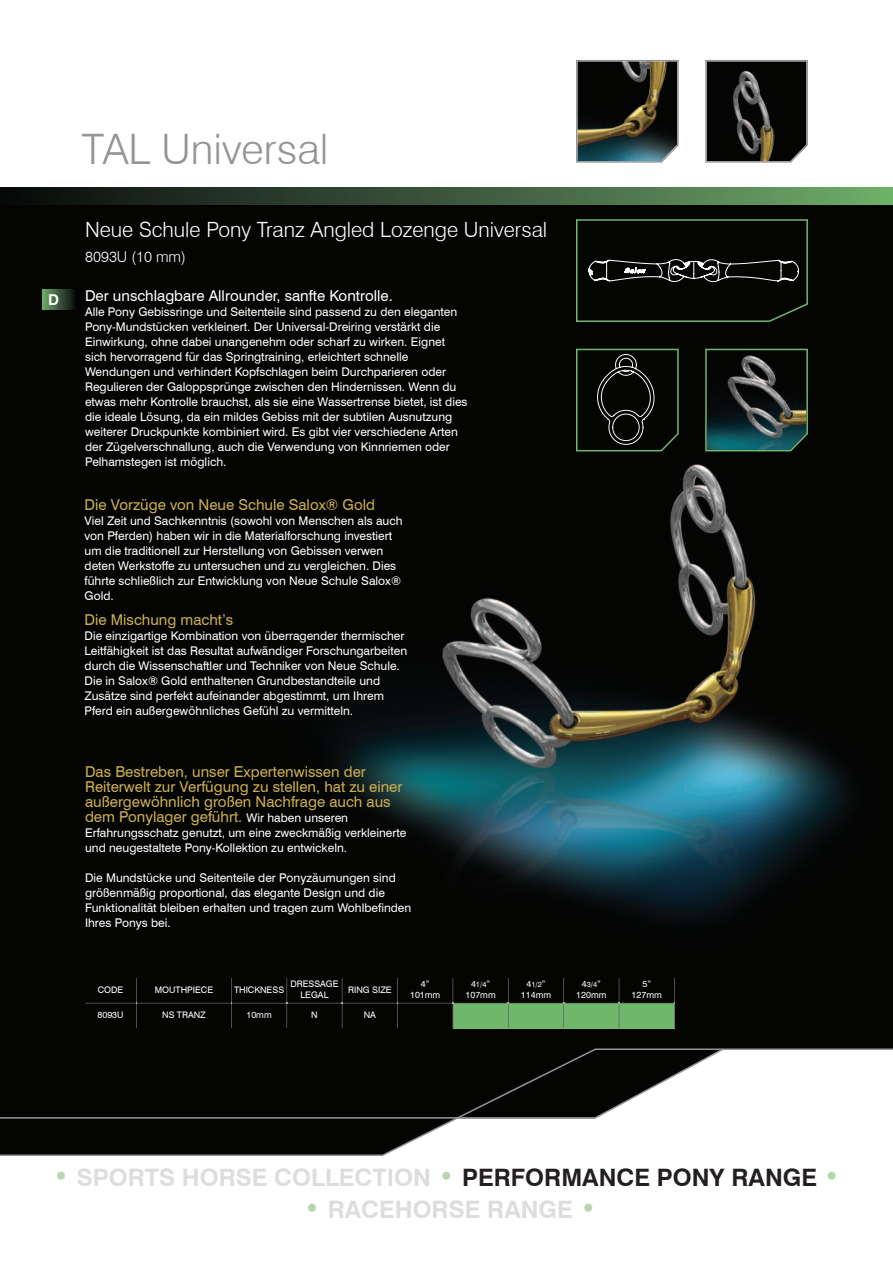
<style>
.page{position:relative;width:893px;height:1263px;background:#fff}
.page>*{position:absolute;margin:0;border:0;box-sizing:border-box;transform-origin:0 0}
.t1{font:300 42px "Swiss 721 BT";color:#939598}
.t2{font:700 24px "Swiss 721 BT";color:#dcdddf}
.t3{font:300 21px "Swiss 721 BT";color:#fff}
.t4{font:15px/15px "Swiss 721 BT";color:#ccaf50}
.t5{font:15px "Swiss 721 BT";color:#fff}
.t6{font:300 15px "Swiss 721 BT";color:#fff}
.t7{font:700 15px "Swiss 721 BT";color:#fff}
.t8{font:12px/15px "Swiss 721 BT";color:#fff}
.t9{font:9px/10.8px "Swiss 721 BT";color:#fff;text-align:center}
.t10{font:7.5px "Swiss 721 BT";color:#fff}
.s1{font-size:12px;color:#fff}
.s2{font-size:9px}
.s3{font-size:27px;color:#b6d6ae}
.s4{color:#231f20}
</style>
<div class="page">
<img style="left:0;top:208px;width:893px;height:840px">
<svg style="left:0;top:1048px;width:893px;height:108px"></svg>
<div style="left:0;top:187px;width:893px;height:17px;background:linear-gradient(to right,#08070c,#6faa6b)"></div>
<svg style="left:43px;top:289px;width:31px;height:21px"></svg>
<img style="left:576px;top:60px;width:103px;height:103px">
<svg style="left:705px;top:60px;width:103px;height:103px;background:#252521"></svg>
<svg style="left:576px;top:219px;width:232px;height:103px;background:#111510"></svg>
<svg style="left:576px;top:349px;width:103px;height:102px;background:#161a14"></svg>
<img style="left:705px;top:349px;width:103px;height:102px">
<div style="left:453px;top:1003px;width:55px;height:25px;background:#6fb76a"></div>
<div style="left:508px;top:1003px;width:56px;height:25px;background:#6fb76a"></div>
<div style="left:564px;top:1003px;width:55px;height:25px;background:#6fb76a"></div>
<div style="left:619px;top:1003px;width:56px;height:25px;background:#6fb76a"></div>
<img style="left:136px;top:978px;width:1px;height:50px">
<img style="left:231px;top:978px;width:1px;height:50px">
<img style="left:286px;top:978px;width:1px;height:50px">
<img style="left:342px;top:978px;width:1px;height:50px">
<img style="left:397px;top:978px;width:1px;height:50px">
<img style="left:453px;top:978px;width:1px;height:50px">
<img style="left:508px;top:978px;width:1px;height:50px">
<img style="left:563px;top:978px;width:1px;height:50px">
<img style="left:619px;top:978px;width:1px;height:50px">
<img style="left:674px;top:978px;width:1px;height:50px">
<img style="left:85px;top:1003px;width:589px;height:1px">
<h1 class="t1" style="left:82px;top:124px;width:248px">TAL Universal</h1>
<p class="t7" style="left:48px;top:290px;width:12px">D</p>
<h3 class="t3" style="left:85px;top:217px;width:464px">Neue Schule Pony Tranz Angled Lozenge Universal</h3>
<p class="t6" style="left:85px;top:248px;width:102px">8093U (10 mm)</p>
<p class="t5" style="left:85px;top:286px;width:309px">Der unschlagbare Allrounder, sanfte Kontrolle.</p>
<p class="t8" style="left:85px;top:304px;width:384px">Alle Pony Gebissringe und Seitenteile sind passend zu den eleganten Pony-Mundstücken verkleinert. Der Universal-Dreiring verstärkt die Einwirkung, ohne dabei unangenehm oder scharf zu wirken. Eignet sich hervorragend für das Springtraining, erleichtert schnelle Wendungen und verhindert Kopfschlagen beim Durchparieren oder Regulieren der Galoppsprünge zwischen den Hindernissen. Wenn du etwas mehr Kontrolle brauchst, als sie eine Wassertrense bietet, ist dies die ideale Lösung, da ein mildes Gebiss mit der subtilen Ausnutzung weiterer Druckpunkte kombiniert wird. Es gibt vier verschiedene Arten der Zügelverschnallung, auch die Verwendung von Kinnriemen oder Pelhamstegen ist möglich.</p>
<p class="t4" style="left:85px;top:497px;width:292px">Die Vorzüge von Neue Schule Salox® Gold</p>
<p class="t8" style="left:85px;top:513px;width:319px">Viel Zeit und Sachkenntnis (sowohl von Menschen als auch von Pferden) haben wir in die Materialforschung investiert um die traditionell zur Herstellung von Gebissen verwen deten Werkstoffe zu untersuchen und zu vergleichen. Dies führte schließlich zur Entwicklung von Neue Schule Salox® Gold.</p>
<p class="t4" style="left:85px;top:612px;width:150px">Die Mischung macht’s</p>
<p class="t8" style="left:85px;top:629px;width:324px">Die einzigartige Kombination von überragender thermischer Leitfähigkeit ist das Resultat aufwändiger Forschungarbeiten durch die Wissenschaftler und Techniker von Neue Schule.<br>Die in Salox® Gold enthaltenen Grundbestandteile und Zusätze sind perfekt aufeinander abgestimmt, um Ihrem Pferd ein außergewöhnliches Gefühl zu vermitteln.</p>
<p class="t4" style="left:85px;top:764px;width:319px">Das Bestreben, unser Expertenwissen der Reiterwelt zur Verfügung zu stellen, hat zu einer außergewöhnlich großen Nachfrage auch aus dem Ponylager geführt. <span class="s1">Wir haben unseren</span></p>
<p class="t8" style="left:85px;top:825px;width:323px">Erfahrungsschatz genutzt, um eine zweckmäßig verkleinerte und neugestaltete Pony-Kollektion zu entwickeln.</p>
<p class="t8" style="left:85px;top:870px;width:328px">Die Mundstücke und Seitenteile der Ponyzäumungen sind größenmäßig proportional, das elegante Design und die Funktionalität bleiben erhalten und tragen zum Wohlbefinden Ihres Ponys bei.</p>
<p class="t9" style="left:98px;top:984px;width:27px">CODE</p>
<p class="t9" style="left:155px;top:984px;width:60px">MOUTHPIECE</p>
<p class="t9" style="left:234px;top:984px;width:52px">THICKNESS</p>
<p class="t9" style="left:290px;top:979px;width:50px">DRESSAGE<br>LEGAL</p>
<p class="t9" style="left:348px;top:984px;width:45px">RING SIZE</p>
<p class="t9" style="left:410px;top:979px;width:32px">4”<br>101mm</p>
<p class="t10" style="left:471px;top:980px;width:21px"><span class="s2">4</span>1/4<span class="s2">”</span></p>
<p class="t9" style="left:465px;top:989px;width:32px">107mm</p>
<p class="t9" style="left:97px;top:1009px;width:28px">8093U</p>
<p class="t9" style="left:162px;top:1009px;width:45px">NS TRANZ</p>
<p class="t9" style="left:246px;top:1009px;width:27px">10mm</p>
<p class="t9" style="left:311px;top:1009px;width:8px">N</p>
<p class="t9" style="left:364px;top:1009px;width:14px">NA</p>
<p class="t10" style="left:526px;top:980px;width:21px"><span class="s2">4</span>1/2<span class="s2">”</span></p>
<p class="t9" style="left:521px;top:989px;width:32px">114mm</p>
<p class="t10" style="left:582px;top:980px;width:21px"><span class="s2">4</span>3/4<span class="s2">”</span></p>
<p class="t9" style="left:576px;top:989px;width:32px">120mm</p>
<p class="t9" style="left:632px;top:979px;width:32px">5”<br>127mm</p>
<h2 class="t2" style="left:53px;top:1162px;width:788px"><span class="s3">•</span> SPORTS HORSE COLLECTION <span class="s3">•</span> <span class="s4">PERFORMANCE PONY RANGE</span> <span class="s3">•</span></h2>
<h2 class="t2" style="left:304px;top:1195px;width:294px"><span class="s3">•</span> RACEHORSE RANGE <span class="s3">•</span></h2>
</div>
